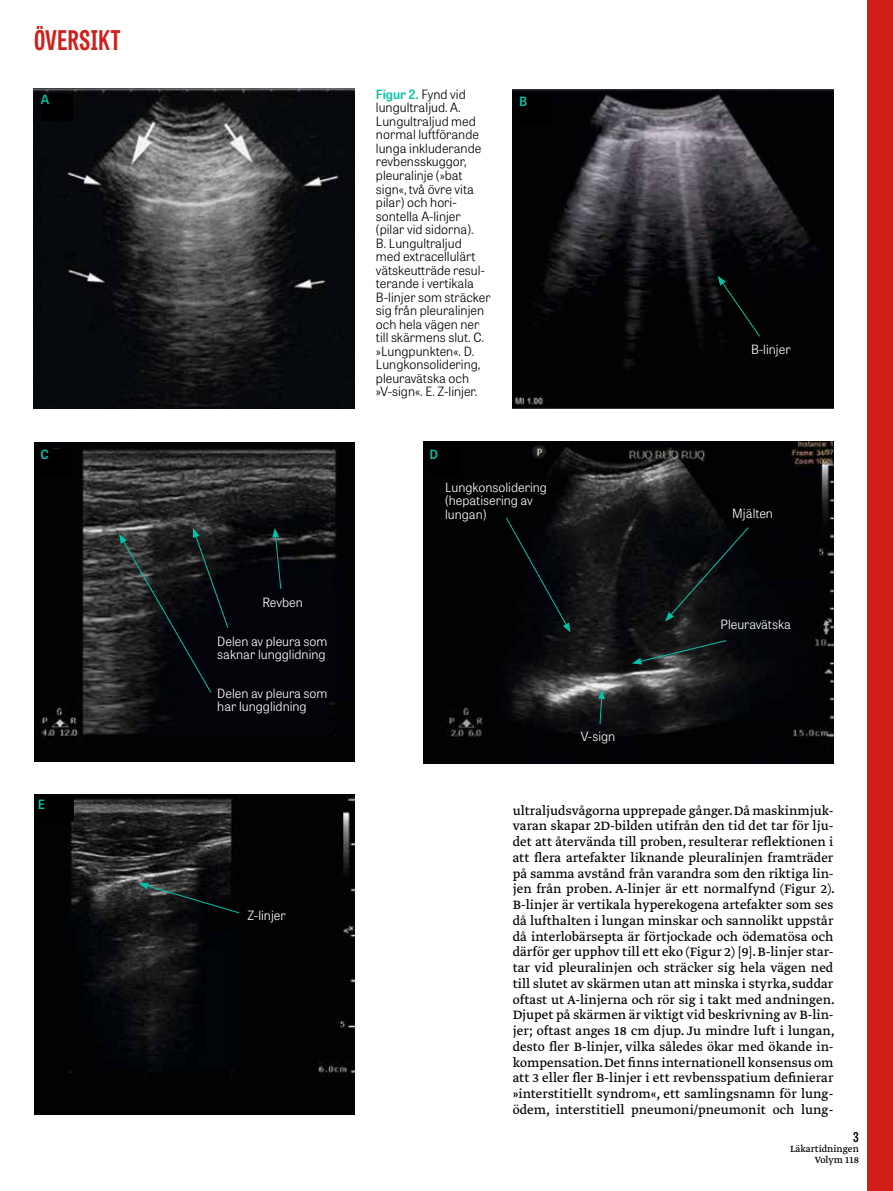
<style>
.page{position:relative;width:893px;height:1191px;background:#fff}
.page>*{position:absolute;margin:0;border:0;box-sizing:border-box;transform-origin:0 0}
.t1{font:700 27px "Tablet Gothic Compressed";letter-spacing:.02em;color:#d11f1a}
.t2{font:14.25px/15.8px "Greta Text Pro Regular Min";color:#000;text-align:justify}
.t3{font:600 13.5px "Tablet Gothic Condensed";color:#000}
.t4{font:300 12.75px/13.5px "Tablet Gothic";color:#000}
.t5{font:300 12.75px/13.5px "Tablet Gothic";color:#fff}
.t6{font:600 12.75px "Tablet Gothic";color:#00c4a8}
.t7{font:10.5px/10.5px "Greta Text Pro";color:#000;text-align:right}
.s1{font-weight:600;color:#00c4a8}
</style>
<div class="page">
<div style="left:867px;top:0;width:26px;height:1191px;background:#d11f1a"></div>
<img style="left:34px;top:442px;width:320px;height:320px">
<svg style="left:272px;top:528px;width:10px;height:61px"></svg>
<svg style="left:119px;top:528px;width:110px;height:165px;background:#16191b"></svg>
<div style="left:40px;top:449px;width:32px;height:26px;background:#000"></div>
<img style="left:34px;top:88px;width:321px;height:320px">
<div style="left:41px;top:95px;width:31px;height:26px;background:#000"></div>
<img style="left:513px;top:89px;width:320px;height:319px">
<div style="left:519px;top:96px;width:32px;height:27px;background:#000"></div>
<svg style="left:718px;top:276px;width:43px;height:61px;background:#020909"></svg>
<img style="left:423px;top:442px;width:410px;height:321px">
<div style="left:429px;top:449px;width:32px;height:26px;background:#000"></div>
<svg style="left:665px;top:526px;width:84px;height:95px;background:#0a0e11"></svg>
<svg style="left:598px;top:689px;width:7px;height:36px"></svg>
<svg style="left:505px;top:517px;width:65px;height:115px;background:#04090b"></svg>
<svg style="left:632px;top:639px;width:95px;height:25px;background:#1d2725"></svg>
<img style="left:34px;top:794px;width:321px;height:320px">
<div style="left:34px;top:795px;width:39px;height:26px;background:#000"></div>
<div style="left:38px;top:799px;width:31px;height:26px;background:#000"></div>
<svg style="left:139px;top:882px;width:101px;height:31px;background:#171f20"></svg>
<h1 class="t1" style="left:34px;top:22px;width:88px">ÖVERSIKT</h1>
<p class="t4" style="left:376px;top:87px;width:116px"><span class="s1">Figur 2.</span> Fynd vid lungultraljud. A.<br>Lungultraljud med normal luftförande lunga inkluderande revbensskuggor, pleuralinje (»bat sign«, två övre vita pilar) och hori&shy;sontella A-linjer (pilar vid sidorna).<br>B. Lungultraljud<br>med extracellulärt vätskeutträde resul&shy;terande i vertikala<br>B-linjer som sträcker sig från pleuralinjen och hela vägen ner till skärmens slut. C. »Lungpunkten«. D.<br>Lungkonsolidering, pleuravätska och »V-sign«. E. Z-linjer.</p>
<p class="t6" style="left:41px;top:91px;width:10px">A</p>
<p class="t6" style="left:519px;top:92px;width:10px">B</p>
<p class="t6" style="left:40px;top:445px;width:10px">C</p>
<p class="t5" style="left:262px;top:595px;width:42px">Revben</p>
<p class="t5" style="left:217px;top:634px;width:112px">Delen av pleura som saknar lungglidning</p>
<p class="t5" style="left:217px;top:686px;width:112px">Delen av pleura som har lungglidning</p>
<p class="t6" style="left:429px;top:445px;width:10px">D</p>
<p class="t5" style="left:445px;top:480px;width:103px">Lungkonsolidering (hepatisering av lungan)</p>
<p class="t5" style="left:581px;top:729px;width:36px">V-sign</p>
<p class="t5" style="left:751px;top:342px;width:41px">B-linjer</p>
<p class="t5" style="left:732px;top:506px;width:42px">Mjälten</p>
<p class="t5" style="left:720px;top:617px;width:72px">Pleuravätska</p>
<p class="t6" style="left:38px;top:795px;width:9px">E</p>
<p class="t5" style="left:247px;top:908px;width:40px">Z-linjer</p>
<p class="t2" style="left:513px;top:803px;width:324px">ultraljudsvågorna upprepade gånger. Då maskinmjuk&shy;varan skapar 2D-bilden utifrån den tid det tar för lju&shy;det att återvända till proben, resulterar reflektionen i att flera artefakter liknande pleuralinjen framträder på samma avstånd från varandra som den riktiga lin&shy;jen från proben. A-linjer är ett normalfynd (Figur 2).<br>B-linjer är vertikala hyperekogena artefakter som ses då lufthalten i lungan minskar och sannolikt uppstår då interlobärsepta är förtjockade och ödematösa och därför ger upphov till ett eko (Figur 2) [9]. B-linjer star&shy;tar vid pleuralinjen och sträcker sig hela vägen ned till slutet av skärmen utan att minska i styrka, suddar oftast ut A-linjerna och rör sig i takt med andningen.<br>Djupet på skärmen är viktigt vid beskrivning av B-lin&shy;jer; oftast anges 18 cm djup. Ju mindre luft i lungan, desto fler B-linjer, vilka således ökar med ökande in&shy;kompensation. Det finns internationell konsensus om att 3 eller fler B-linjer i ett revbensspatium definierar »interstitiellt syndrom«, ett samlingsnamn för lung&shy;ödem, interstitiell pneumoni/pneumonit och lung-</p>
<p class="t3" style="left:853px;top:1127px;width:7px">3</p>
<p class="t7" style="left:790px;top:1144px;width:70px">Läkartidningen<br>Volym 118</p>
</div>
